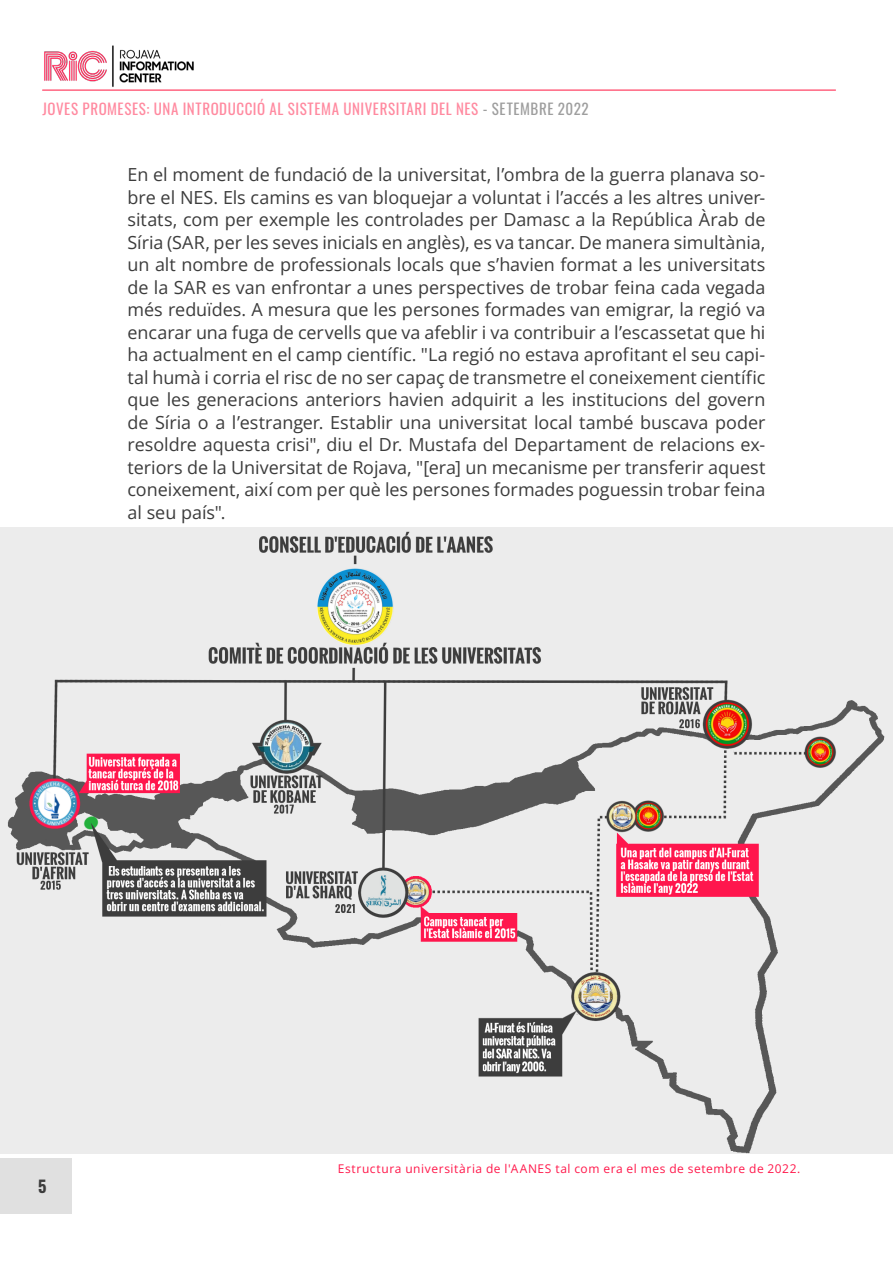
<style>
.page{position:relative;width:893px;height:1263px;background:#fff}
.page>*{position:absolute;margin:0;border:0;box-sizing:border-box;transform-origin:0 0}
.Text{font:18px/22.5px "Open Sans";color:#3c3c3c;text-align:justify}
.t1{font:700 16.5px "Oswald";color:#3c3c3c}
.t2{font:15px "Oswald";letter-spacing:.04em;color:#ff8aa0}
.t3{font:12px "Open Sans";letter-spacing:.045em;color:#ff174a}
.s1{color:#9e9e9e}
</style>
<div class="page">
<img style="left:44px;top:45px;width:150px;height:42px">
<hr style="left:43px;top:90px;width:793px;height:1px;background:#ff1641">
<div style="left:0;top:1158px;width:72px;height:55px;background:#e0e0e0"></div>
<img style="left:0;top:527px;width:893px;height:626px">
<p class="t2" style="left:43px;top:95px;width:548px">JOVES PROMESES: UNA INTRODUCCIÓ AL SISTEMA UNIVERSITARI DEL NES <span class="s1">- SETEMBRE 2022</span></p>
<p class="Text" style="left:128px;top:163px;width:639px">En el moment de fundació de la universitat, l’ombra de la guerra planava so&shy;bre el NES. Els camins es van bloquejar a voluntat i l’accés a les altres univer&shy;sitats, com per exemple les controlades per Damasc a la República Àrab de Síria (SAR, per les seves inicials en anglès), es va tancar. De manera simultània, un alt nombre de professionals locals que s’havien format a les universitats de la SAR es van enfrontar a unes perspectives de trobar feina cada vegada més reduïdes. A mesura que les persones formades van emigrar, la regió va encarar una fuga de cervells que va afeblir i va contribuir a l’escassetat que hi ha actualment en el camp científic. "La regió no estava aprofitant el seu capi&shy;tal humà i corria el risc de no ser capaç de transmetre el coneixement científic que les generacions anteriors havien adquirit a les institucions del govern de Síria o a l’estranger. Establir una universitat local també buscava poder resoldre aquesta crisi", diu el Dr. Mustafa del Departament de relacions ex&shy;teriors de la Universitat de Rojava, "[era] un mecanisme per transferir aquest coneixement, així com per què les persones formades poguessin trobar feina al seu país".</p>
<p class="t1" style="left:38px;top:1172px;width:10px">5</p>
<p class="t3" style="left:338px;top:1160px;width:464px">Estructura universitària de l'AANES tal com era el mes de setembre de 2022.</p>
</div>
